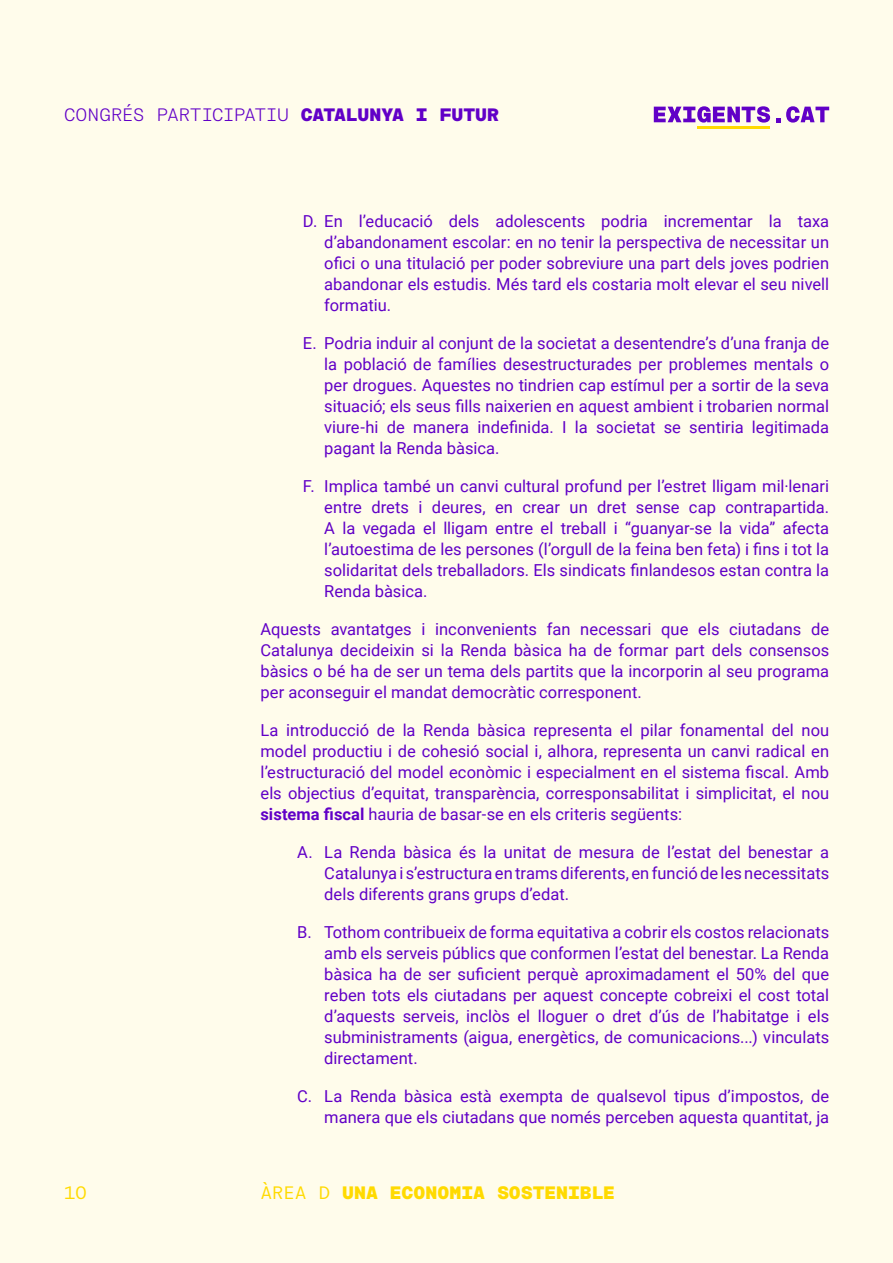
<style>
.page{position:relative;width:893px;height:1263px;background:#fffceb}
.page>*{position:absolute;margin:0;border:0;box-sizing:border-box;transform-origin:0 0}
.t1{font:300 18px "Rational TW Display";letter-spacing:-.035em;color:#6100c7}
.t2{font:800 18px "Rational TW Display";color:#ffda00}
.t3{font:18px "Rational TW Display";color:#ffda00}
.t4{font:16.5px/21px "Roboto";color:#6100c7;text-align:justify}
.s1{font-weight:800}
.s2{font-weight:700}
.s3{font-weight:400}
</style>
<div class="page">
<svg style="left:654px;top:106px;width:116px;height:17px"></svg>
<svg style="left:776px;top:118px;width:4px;height:4px"></svg>
<svg style="left:786px;top:106px;width:43px;height:17px"></svg>
<hr style="left:697px;top:126px;width:73px;height:3px;background:#ffda00">
<p class="t1" style="left:64px;top:104px;width:437px">CONGRÉS PARTICIPATIU <span class="s1">CATALUNYA I FUTUR</span></p>
<p class="t4" style="left:324px;top:210px;width:506px;text-indent:-21px">D. En l’educació dels adolescents podria incrementar la taxa d’abandonament escolar: en no tenir la perspectiva de necessitar un ofici o una titulació per poder sobreviure una part dels joves podrien abandonar els estudis. Més tard els costaria molt elevar el seu nivell formatiu.</p>
<p class="t4" style="left:324px;top:332px;width:506px;text-indent:-21px">E. Podria induir al conjunt de la societat a desentendre’s d’una franja de la població de famílies desestructurades per problemes mentals o per drogues. Aquestes no tindrien cap estímul per a sortir de la seva situació; els seus fills naixerien en aquest ambient i trobarien normal viure-hi de manera indefinida. I la societat se sentiria legitimada pagant la Renda bàsica.</p>
<p class="t4" style="left:324px;top:475px;width:506px;text-indent:-21px">F. Implica també un canvi cultural profund per l’estret lligam mil·lenari entre drets i deures, en crear un dret sense cap contrapartida.<br>A la vegada el lligam entre el treball i “guanyar-se la vida” afecta l’autoestima de les persones (l’orgull de la feina ben feta) i fins i tot la solidaritat dels treballadors. Els sindicats finlandesos estan contra la Renda bàsica.</p>
<p class="t4" style="left:260px;top:618px;width:570px">Aquests avantatges i inconvenients fan necessari que els ciutadans de Catalunya decideixin si la Renda bàsica ha de formar part dels consensos bàsics o bé ha de ser un tema dels partits que la incorporin al seu programa per aconseguir el mandat democràtic corresponent.</p>
<p class="t4" style="left:260px;top:719px;width:570px">La introducció de la Renda bàsica representa el pilar fonamental del nou model productiu i de cohesió social i, alhora, representa un canvi radical en l’estructuració del model econòmic i especialment en el sistema fiscal. Amb els objectius d’equitat, transparència, corresponsabilitat i simplicitat, el nou <span class="s2">sistema fiscal</span> hauria de basar-se en els criteris següents:</p>
<p class="t4" style="left:324px;top:841px;width:506px;text-indent:-27px">A. La Renda bàsica és la unitat de mesura de l’estat del benestar a Catalunya i s’estructura en trams diferents, en funció de les necessitats dels diferents grans grups d’edat.</p>
<p class="t4" style="left:324px;top:921px;width:506px;text-indent:-27px">B. Tothom contribueix de forma equitativa a cobrir els costos relacionats amb els serveis públics que conformen l’estat del benestar. La Renda bàsica ha de ser suficient perquè aproximadament el 50% del que reben tots els ciutadans per aquest concepte cobreixi el cost total d’aquests serveis, inclòs el lloguer o dret d’ús de l’habitatge i els subministraments (aigua, energètics, de comunicacions...) vinculats directament.</p>
<p class="t4" style="left:297px;top:1085px;width:533px;text-align:right">C. La Renda bàsica està exempta de qualsevol tipus d’impostos, de manera que els ciutadans que només perceben aquesta quantitat, ja</p>
<p class="t3" style="left:64px;top:1182px;width:25px">10</p>
<p class="t2" style="left:260px;top:1182px;width:356px"><span class="s3">ÀREA D</span> UNA ECONOMIA SOSTENIBLE</p>
</div>
